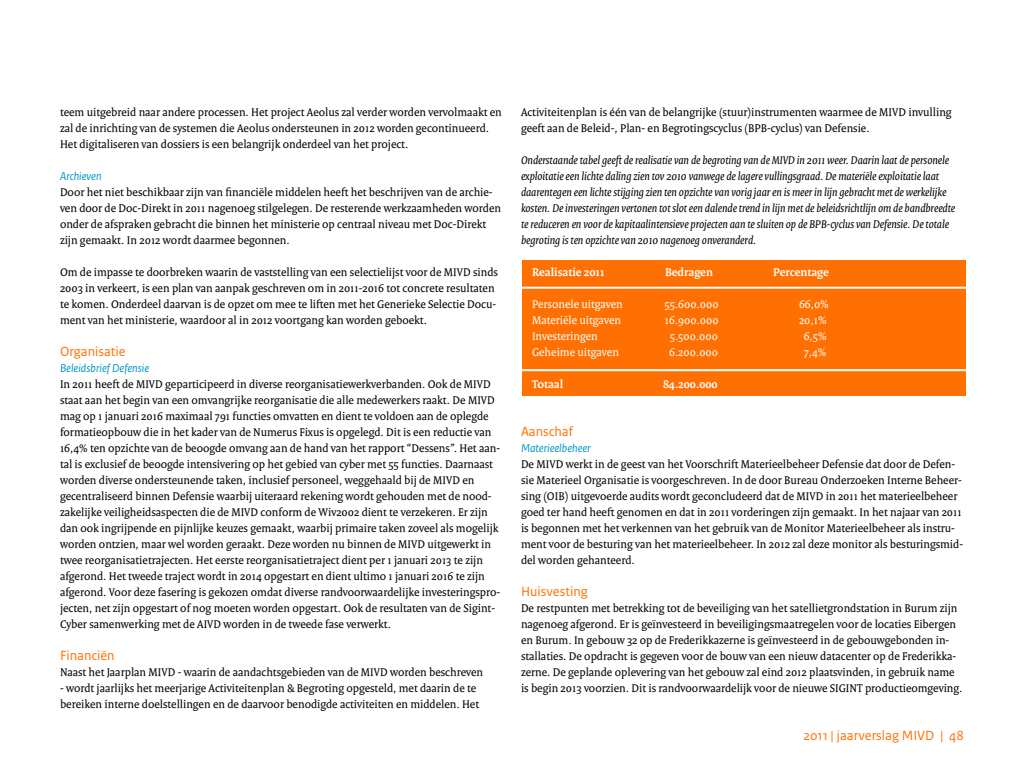
<style>
.page{position:relative;width:1024px;height:768px;background:#fff}
.page>*{position:absolute;margin:0;border:0;box-sizing:border-box;transform-origin:0 0}
.t1{font:14px "Rijksoverheid Sans Text";color:#ff7000}
.t2{font:12px/16px "Rijksoverheid Serif";color:#000}
.t3{font:italic 12px/16px "Rijksoverheid Serif";color:#000}
.t4{font:12px "Rijksoverheid Serif";color:#fff}
.t5{font:700 12px "Rijksoverheid Serif";color:#fff}
.t6{font:italic 12px "Rijksoverheid Sans Text";color:#0095c8}
</style>
<div class="page">
<div style="left:522px;top:260px;width:444px;height:136px;background:#ff7000"></div>
<hr style="left:516px;top:287px;width:456px;height:2px;background:#fff">
<hr style="left:516px;top:369px;width:456px;height:2px;background:#fff">
<p class="t2" style="left:60px;top:104px;width:443px">teem uitgebreid naar andere processen. Het project Aeolus zal verder worden vervolmaakt en zal de inrichting van de systemen die Aeolus ondersteunen in 2012 worden gecontinueerd.<br>Het digitaliseren van dossiers is een belangrijk onderdeel van het project.</p>
<p class="t6" style="left:60px;top:169px;width:43px">Archieven</p>
<p class="t2" style="left:60px;top:184px;width:443px">Door het niet beschikbaar zijn van financiële middelen heeft het beschrijven van de archie&shy;ven door de Doc-Direkt in 2011 nagenoeg stilgelegen. De resterende werkzaamheden worden onder de afspraken gebracht die binnen het ministerie op centraal niveau met Doc-Direkt zijn gemaakt. In 2012 wordt daarmee begonnen.</p>
<p class="t2" style="left:60px;top:264px;width:439px">Om de impasse te doorbreken waarin de vaststelling van een selectielijst voor de MIVD sinds 2003 in verkeert, is een plan van aanpak geschreven om in 2011-2016 tot concrete resultaten te komen. Onderdeel daarvan is de opzet om mee te liften met het Generieke Selectie Docu&shy;ment van het ministerie, waardoor al in 2012 voortgang kan worden geboekt.</p>
<p class="t1" style="left:60px;top:343px;width:67px">Organisatie</p>
<p class="t6" style="left:60px;top:361px;width:91px">Beleidsbrief Defensie</p>
<p class="t2" style="left:60px;top:376px;width:442px">In 2011 heeft de MIVD geparticipeerd in diverse reorganisatiewerkverbanden. Ook de MIVD staat aan het begin van een omvangrijke reorganisatie die alle medewerkers raakt. De MIVD mag op 1 januari 2016 maximaal 791 functies omvatten en dient te voldoen aan de oplegde formatieopbouw die in het kader van de Numerus Fixus is opgelegd. Dit is een reductie van 16,4% ten opzichte van de beoogde omvang aan de hand van het rapport “Dessens”. Het aan&shy;tal is exclusief de beoogde intensivering op het gebied van cyber met 55 functies. Daarnaast worden diverse ondersteunende taken, inclusief personeel, weggehaald bij de MIVD en gecentraliseerd binnen Defensie waarbij uiteraard rekening wordt gehouden met de nood&shy;zakelijke veiligheidsaspecten die de MIVD conform de Wiv2002 dient te verzekeren. Er zijn dan ook ingrijpende en pijnlijke keuzes gemaakt, waarbij primaire taken zoveel als mogelijk worden ontzien, maar wel worden geraakt. Deze worden nu binnen de MIVD uitgewerkt in twee reorganisatietrajecten. Het eerste reorganisatietraject dient per 1 januari 2013 te zijn afgerond. Het tweede traject wordt in 2014 opgestart en dient ultimo 1 januari 2016 te zijn afgerond. Voor deze fasering is gekozen omdat diverse randvoorwaardelijke investeringspro&shy;jecten, net zijn opgestart of nog moeten worden opgestart. Ook de resultaten van de Sigint-Cyber samenwerking met de AIVD worden in de tweede fase verwerkt.</p>
<p class="t1" style="left:60px;top:647px;width:56px">Financiën</p>
<p class="t2" style="left:60px;top:664px;width:425px">Naast het Jaarplan MIVD - waarin de aandachtsgebieden van de MIVD worden beschreven</p>
<p class="t2" style="left:60px;top:680px;width:421px">- wordt jaarlijks het meerjarige Activiteitenplan &amp; Begroting opgesteld, met daarin de te bereiken interne doelstellingen en de daarvoor benodigde activiteiten en middelen. Het</p>
<p class="t2" style="left:521px;top:104px;width:432px">Activiteitenplan is één van de belangrijke (stuur)instrumenten waarmee de MIVD invulling geeft aan de Beleid-, Plan- en Begrotingscyclus (BPB-cyclus) van Defensie.</p>
<p class="t3" style="left:521px;top:152px;width:436px">Onderstaande tabel geeft de realisatie van de begroting van de MIVD in 2011 weer. Daarin laat de personele exploitatie een lichte daling zien tov 2010 vanwege de lagere vullingsgraad. De materiële exploitatie laat daarentegen een lichte stijging zien ten opzichte van vorig jaar en is meer in lijn gebracht met de werkelijke kosten. De investeringen vertonen tot slot een dalende trend in lijn met de beleidsrichtlijn om de bandbreedte te reduceren en voor de kapitaalintensieve projecten aan te sluiten op de BPB-cyclus van Defensie. De totale begroting is ten opzichte van 2010 nagenoeg onveranderd.</p>
<p class="t5" style="left:532px;top:265px;width:74px">Realisatie 2011</p>
<p class="t5" style="left:665px;top:265px;width:49px">Bedragen</p>
<p class="t5" style="left:773px;top:265px;width:57px">Percentage</p>
<p class="t4" style="left:532px;top:297px;width:92px">Personele uitgaven</p>
<p class="t4" style="left:665px;top:297px;width:55px">55.600.000</p>
<p class="t4" style="left:799px;top:297px;width:31px">66,0%</p>
<p class="t4" style="left:532px;top:313px;width:91px">Materiële uitgaven</p>
<p class="t4" style="left:665px;top:313px;width:55px">16.900.000</p>
<p class="t4" style="left:799px;top:313px;width:29px">20,1%</p>
<p class="t4" style="left:532px;top:329px;width:67px">Investeringen</p>
<p class="t4" style="left:670px;top:329px;width:50px">5.500.000</p>
<p class="t4" style="left:804px;top:329px;width:24px">6,5%</p>
<p class="t4" style="left:532px;top:345px;width:88px">Geheime uitgaven</p>
<p class="t4" style="left:669px;top:345px;width:50px">6.200.000</p>
<p class="t4" style="left:804px;top:345px;width:24px">7,4%</p>
<p class="t5" style="left:532px;top:377px;width:33px">Totaal</p>
<p class="t5" style="left:663px;top:377px;width:56px">84.200.000</p>
<p class="t1" style="left:521px;top:423px;width:54px">Aanschaf</p>
<p class="t6" style="left:521px;top:441px;width:71px">Materieelbeheer</p>
<p class="t2" style="left:521px;top:456px;width:444px">De MIVD werkt in de geest van het Voorschrift Materieelbeheer Defensie dat door de Defen&shy;sie Materieel Organisatie is voorgeschreven. In de door Bureau Onderzoeken Interne Beheer&shy;sing (OIB) uitgevoerde audits wordt geconcludeerd dat de MIVD in 2011 het materieelbeheer goed ter hand heeft genomen en dat in 2011 vorderingen zijn gemaakt. In het najaar van 2011 is begonnen met het verkennen van het gebruik van de Monitor Materieelbeheer als instru&shy;ment voor de besturing van het materieelbeheer. In 2012 zal deze monitor als besturingsmid&shy;del worden gehanteerd.</p>
<p class="t1" style="left:521px;top:583px;width:68px">Huisvesting</p>
<p class="t2" style="left:521px;top:600px;width:443px">De restpunten met betrekking tot de beveiliging van het satellietgrondstation in Burum zijn nagenoeg afgerond. Er is geïnvesteerd in beveiligingsmaatregelen voor de locaties Eibergen en Burum. In gebouw 32 op de Frederikkazerne is geïnvesteerd in de gebouwgebonden in&shy;stallaties. De opdracht is gegeven voor de bouw van een nieuw datacenter op de Frederikka&shy;zerne. De geplande oplevering van het gebouw zal eind 2012 plaatsvinden, in gebruik name is begin 2013 voorzien. Dit is randvoorwaardelijk voor de nieuwe SIGINT productieomgeving.</p>
<p class="t1" style="left:803px;top:727px;width:162px">2011 | jaarverslag MIVD | 48</p>
</div>
